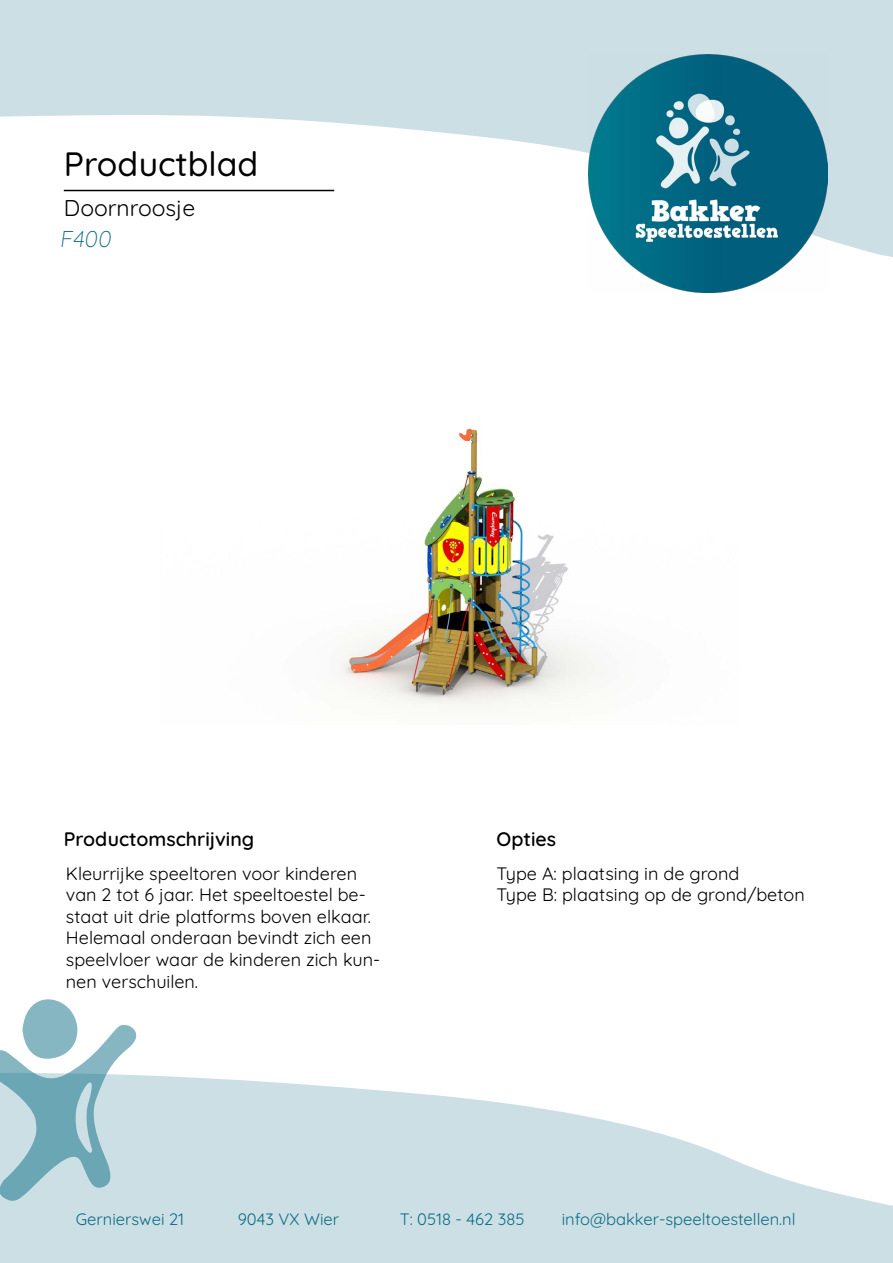
<style>
.page{position:relative;width:893px;height:1263px;background:#fff}
.page>*{position:absolute;margin:0;border:0;box-sizing:border-box;transform-origin:0 0}
.t1{font:500 33.75px "Quicksand";color:#000}
.t2{font:22.8px "Quicksand";color:#000}
.t3{font:300 22.8px "Quicksand";color:#0b6d85}
.t4{font:600 19.5px "Quicksand";color:#000}
.t5{font:18px/21.6px "Quicksand";color:#000}
.t6{font:16.5px "Quicksand";color:#0b6d85}
</style>
<div class="page">
<svg style="left:0;top:0;width:893px;height:257px;fill:#ccdfe5"></svg>
<img style="left:589px;top:54px;width:238px;height:238px">
<svg style="left:0;top:1075px;width:893px;height:188px;fill:#ccdfe5"></svg>
<svg style="left:0;top:999px;width:136px;height:202px"></svg>
<hr style="left:64px;top:190px;width:270px;height:1px;background:#000">
<img style="left:332px;top:428px;width:277px;height:282px">
<h1 class="t1" style="left:64px;top:138px;width:196px">Productblad</h1>
<p class="t2" style="left:64px;top:191px;width:133px">Doornroosje</p>
<p class="t3" style="left:60px;top:221px;width:57px">F400</p>
<p class="t4" style="left:64px;top:823px;width:192px">Productomschrijving</p>
<p class="t4" style="left:497px;top:823px;width:61px">Opties</p>
<p class="t5" style="left:66px;top:861px;width:316px">Kleurrijke speeltoren voor kinderen van 2 tot 6 jaar. Het speeltoestel be&shy;staat uit drie platforms boven elkaar.<br>Helemaal onderaan bevindt zich een speelvloer waar de kinderen zich kun&shy;nen verschuilen.</p>
<p class="t5" style="left:497px;top:861px;width:310px">Type A: plaatsing in de grond<br>Type B: plaatsing op de grond/beton</p>
<p class="t6" style="left:76px;top:1207px;width:110px">Gernierswei 21</p>
<p class="t6" style="left:238px;top:1207px;width:103px">9043 VX Wier</p>
<p class="t6" style="left:400px;top:1207px;width:126px">T: 0518 - 462 385</p>
<p class="t6" style="left:562px;top:1207px;width:235px">info@bakker-speeltoestellen.nl</p>
</div>
